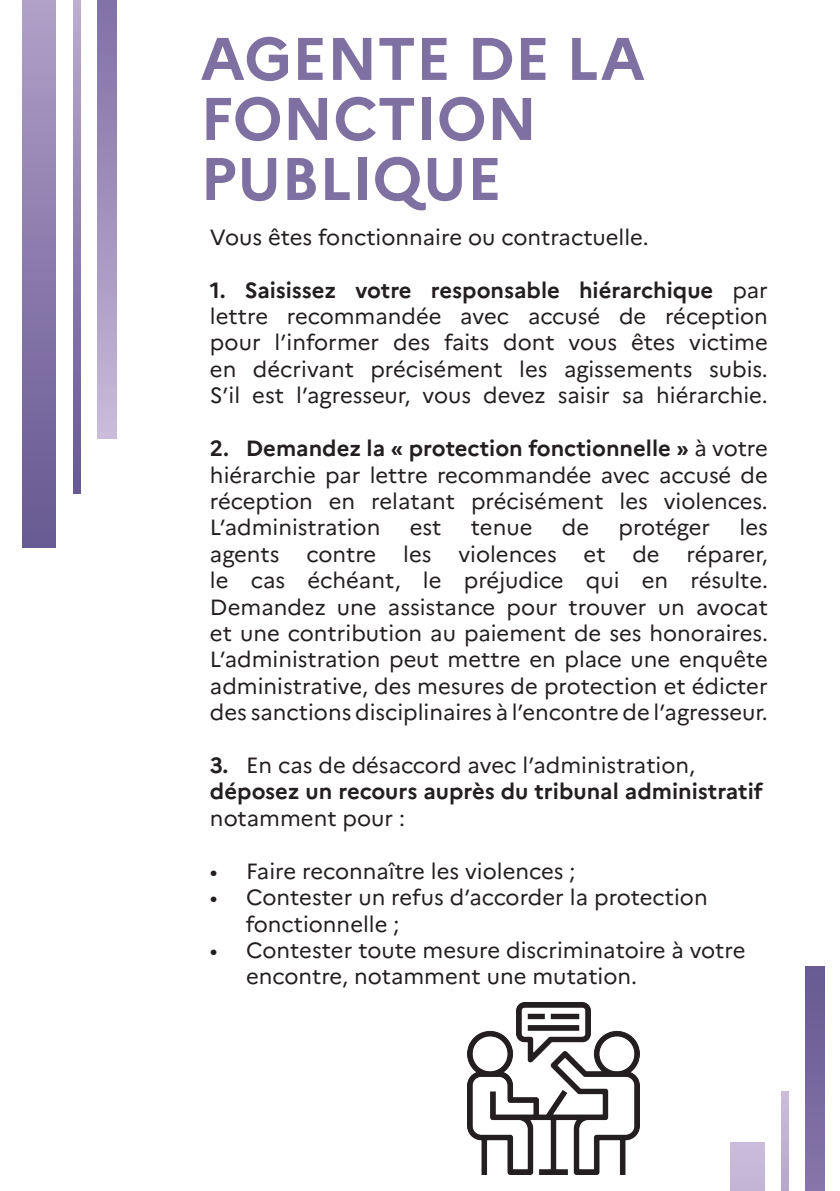
<style>
.page{position:relative;width:840px;height:1191px;background:#fff}
.page>*{position:absolute;margin:0;border:0;box-sizing:border-box;transform-origin:0 0}
.t1{font:700 60px "Marianne";color:#7e71a2}
.t2{font:22px/26.4px "Marianne";color:#231f20;text-align:justify}
.t3{font:700 22px/26.4px "Marianne";color:#231f20}
.s1{font-weight:700}
.s2{font-weight:400}
</style>
<div class="page">
<div style="left:22px;top:0;width:34px;height:547px;background:linear-gradient(to bottom,#af9fc7,#665891)"></div>
<svg style="left:73px;top:0;width:7px;height:493px;background:#8f80b0"></svg>
<div style="left:98px;top:0;width:18px;height:438px;background:linear-gradient(to bottom,#7e6fa4,#c9b9da)"></div>
<div style="left:729px;top:1142px;width:34px;height:49px;background:#c7b8d8"></div>
<div style="left:780px;top:1091px;width:8px;height:100px;background:#c1b1d4"></div>
<div style="left:805px;top:967px;width:19px;height:224px;background:linear-gradient(to bottom,#675a92,#8576a9)"></div>
<img style="left:467px;top:1002px;width:172px;height:172px">
<p class="t1" style="left:200px;top:22px;width:446px">AGENTE DE LA</p>
<p class="t1" style="left:200px;top:82px;width:338px">FONCTION</p>
<p class="t1" style="left:200px;top:142px;width:303px">PUBLIQUE</p>
<p class="t2" style="left:210px;top:224px;width:440px">Vous êtes fonctionnaire ou contractuelle.</p>
<p class="t2" style="left:210px;top:276px;width:559px"><span class="s1">1. Saisissez votre responsable hiérarchique</span> par lettre recommandée avec accusé de réception pour l’informer des faits dont vous êtes victime en décrivant précisément les agissements subis.<br>S’il est l’agresseur, vous devez saisir sa hiérarchie.</p>
<p class="t2" style="left:210px;top:435px;width:559px"><span class="s1">2. Demandez la « protection fonctionnelle »</span> à votre hiérarchie par lettre recommandée avec accusé de réception en relatant précisément les violences.</p>
<p class="t2" style="left:210px;top:514px;width:172px">L’administration</p>
<p class="t2" style="left:409px;top:514px;width:33px">est</p>
<p class="t2" style="left:470px;top:514px;width:63px">tenue</p>
<p class="t2" style="left:561px;top:514px;width:29px">de</p>
<p class="t2" style="left:618px;top:514px;width:93px">protéger</p>
<p class="t2" style="left:210px;top:514px;width:559px;text-indent:529px">les agents contre les violences et de réparer, le cas échéant, le préjudice qui en résulte.</p>
<p class="t2" style="left:210px;top:593px;width:559px">Demandez une assistance pour trouver un avocat et une contribution au paiement de ses honoraires.</p>
<p class="t2" style="left:210px;top:646px;width:559px">L’administration peut mettre en place une enquête administrative, des mesures de protection et édicter des sanctions disciplinaires à l’encontre de l’agresseur.</p>
<p class="t2" style="left:210px;top:752px;width:486px"><span class="s1">3.</span> En cas de désaccord avec l’administration,</p>
<p class="t3" style="left:210px;top:778px;width:554px">déposez un recours auprès du tribunal administratif <span class="s2">notamment pour :</span></p>
<p class="t2" style="left:210px;top:857px;width:367px">• Faire reconnaître les violences ;</p>
<p class="t2" style="left:210px;top:884px;width:499px">• Contester un refus d’accorder la protection</p>
<p class="t2" style="left:245px;top:910px;width:155px">fonctionnelle ;</p>
<p class="t2" style="left:246px;top:936px;width:500px;text-indent:-36px">• Contester toute mesure discriminatoire à votre encontre, notamment une mutation.</p>
</div>
